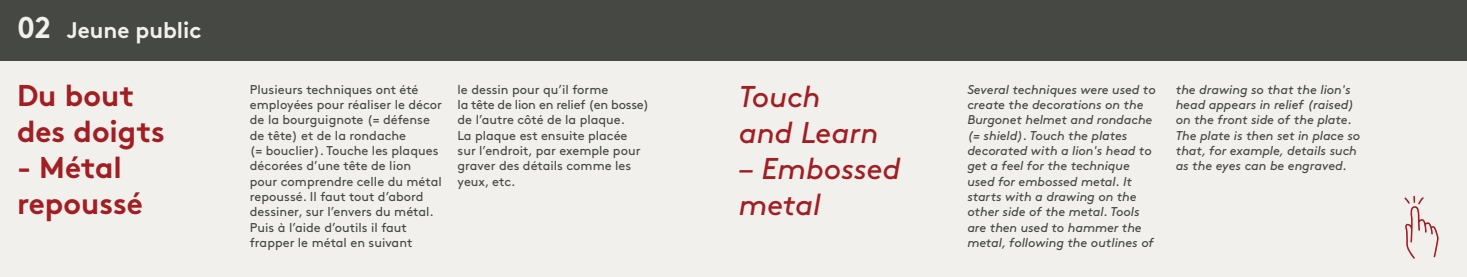
<style>
.page{position:relative;width:1467px;height:277px;background:#fff}
.page>*{position:absolute;margin:0;border:0;box-sizing:border-box;transform-origin:0 0}
.t1{font:700 30px/36px "Brown";color:#a11e23}
.t2{font:italic 30px/36px "Brown";color:#a11e23}
.t3{font:700 22.5px "Brown";color:#f1f0ec}
.t4{font:12.75px/15.3px "Brown";color:#464844}
.t5{font:italic 12.75px/15.3px "Brown";letter-spacing:-.005em;color:#464844}
.s1{font-size:30px}
</style>
<div class="page">
<div style="left:0;top:0;width:1467px;height:62px;background:#464844"></div>
<div style="left:0;top:62px;width:1467px;height:214px;background:#f1f0ec"></div>
<svg style="left:1404px;top:195px;width:35px;height:64px"></svg>
<h2 class="t3" style="left:17px;top:12px;width:186px"><span class="s1">02</span> Jeune public</h2>
<h1 class="t1" style="left:17px;top:74px;width:150px">Du bout des doigts</h1>
<h1 class="t1" style="left:17px;top:146px;width:128px">- Métal repoussé</h1>
<p class="t4" style="left:250px;top:80px;width:194px">Plusieurs techniques ont été employées pour réaliser le décor de la bourguignote (= défense de tête) et de la rondache<br>(= bouclier). Touche les plaques décorées d’une tête de lion<br>pour comprendre celle du métal repoussé. Il faut tout d’abord dessiner, sur l’envers du métal.<br>Puis à l’aide d’outils il faut frapper le métal en suivant</p>
<p class="t4" style="left:458px;top:80px;width:193px">le dessin pour qu’il forme<br>la tête de lion en relief (en bosse) de l’autre côté de la plaque.<br>La plaque est ensuite placée<br>sur l’endroit, par exemple pour graver des détails comme les yeux, etc.</p>
<p class="t5" style="left:967px;top:80px;width:190px">Several techniques were used to create the decorations on the<br>Burgonet helmet and rondache (= shield). Touch the plates decorated with a lion's head to get a feel for the technique used for embossed metal. It starts with a drawing on the other side of the metal. Tools are then used to hammer the metal, following the outlines of</p>
<h1 class="t2" style="left:739px;top:76px;width:141px">Touch and Learn</h1>
<h1 class="t2" style="left:739px;top:148px;width:163px">– Embossed metal</h1>
<p class="t5" style="left:1176px;top:80px;width:186px">the drawing so that the lion's head appears in relief (raised) on the front side of the plate.<br>The plate is then set in place so that, for example, details such as the eyes can be engraved.</p>
</div>
